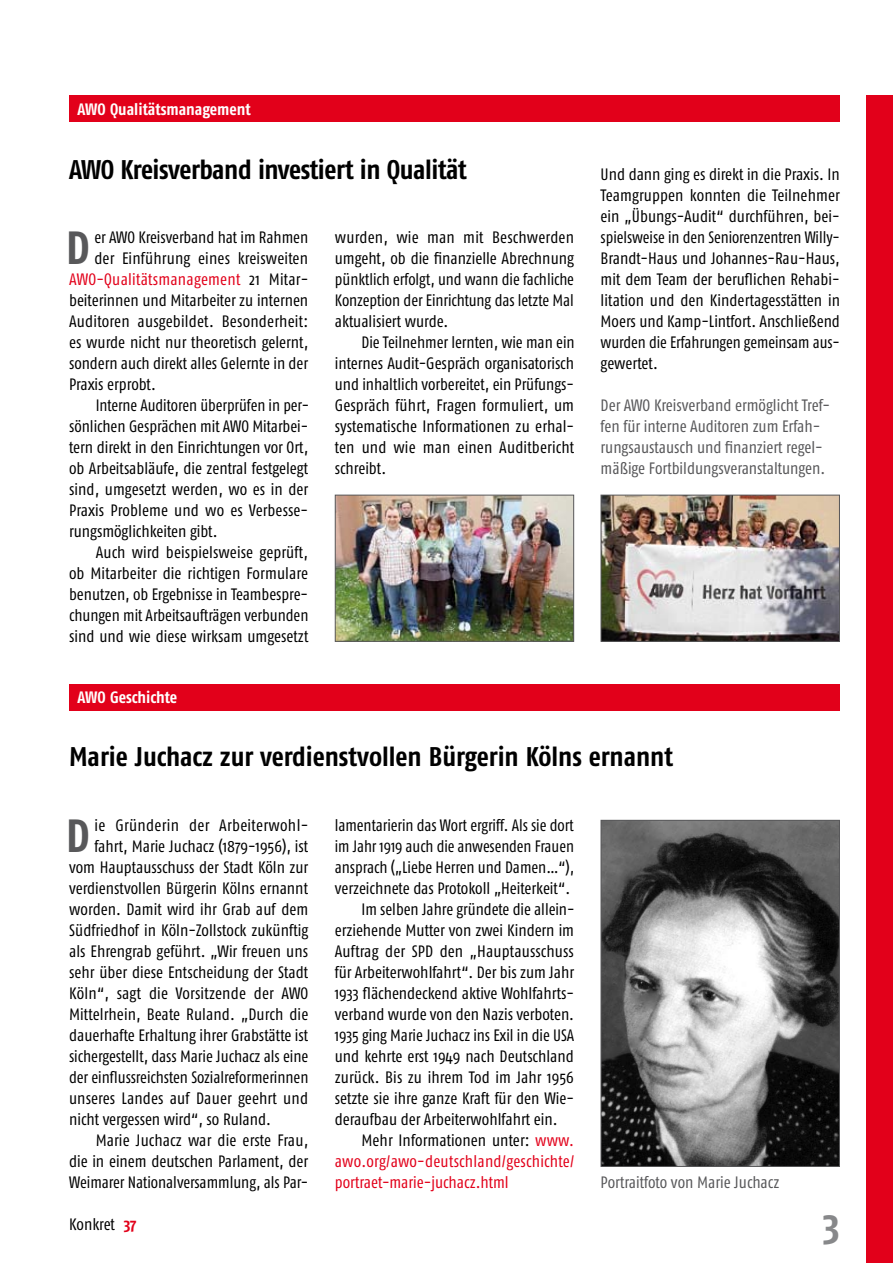
<style>
.page{position:relative;width:893px;height:1263px;background:#fff}
.page>*{position:absolute;margin:0;border:0;box-sizing:border-box;transform-origin:0 0}
.t1{font:700 46.5px "Fago Co";color:#58585a}
.t2{font:700 42px "Fago Co";color:#87888a}
.t3{font:700 27px "Fago Co";letter-spacing:-.01em;color:#000}
.t4{font:16.5px/21px "Fago Co";color:#000;text-align:justify}
.t5{font:16.5px/21px "Fago Co";color:#58585a}
.t6{font:16.5px "Fago Co";letter-spacing:.01em;color:#e2001a}
.t7{font:700 16.5px "Fago Co";letter-spacing:-.005em;color:#fff}
.t8{font:16.5px "Fago Co";color:#000;scale:.96 1}
.t9{font:16.5px "Fago Co";letter-spacing:.02em;color:#000}
.s1{color:#000}
.s2{font-weight:700;color:#e2001a}
.s3{color:#e2001a}
</style>
<div class="page">
<div style="left:866px;top:96px;width:27px;height:1167px;background:#e2001a"></div>
<div style="left:69px;top:96px;width:771px;height:26px;background:#e2001a"></div>
<div style="left:69px;top:684px;width:771px;height:26px;background:#e2001a"></div>
<img style="left:603px;top:822px;width:235px;height:343px">
<div style="left:601px;top:820px;width:239px;height:347px;border:1px solid #58585a"></div>
<img style="left:337px;top:497px;width:235px;height:143px">
<div style="left:335px;top:495px;width:239px;height:147px;border:1px solid #58585a"></div>
<img style="left:603px;top:497px;width:235px;height:143px">
<div style="left:601px;top:495px;width:239px;height:147px;border:1px solid #58585a"></div>
<p class="t7" style="left:78px;top:99px;width:175px">AWO Qualitätsmanagement</p>
<h3 class="t3" style="left:69px;top:154px;width:399px">AWO Kreisverband investiert in Qualität</h3>
<h1 class="t1" style="left:66px;top:220px;width:25px">D</h1>
<p class="t4" style="left:94px;top:226px;width:215px">er AWO Kreisverband hat im Rahmen</p>
<p class="t4" style="left:94px;top:247px;width:215px">der Einführung eines kreisweiten</p>
<p class="t6" style="left:69px;top:270px;width:241px">AWO-Qualitätsmanagement <span class="s1">21 Mitar-</span></p>
<p class="t4" style="left:69px;top:289px;width:241px">beiterinnen und Mitarbeiter zu internen</p>
<p class="t4" style="left:69px;top:310px;width:241px">Auditoren ausgebildet. Besonderheit:</p>
<p class="t4" style="left:69px;top:331px;width:241px">es wurde nicht nur theoretisch gelernt,</p>
<p class="t4" style="left:69px;top:352px;width:241px">sondern auch direkt alles Gelernte in der</p>
<p class="t4" style="left:69px;top:373px;width:88px">Praxis erprobt.</p>
<p class="t4" style="left:96px;top:394px;width:215px">Interne Auditoren überprüfen in per-</p>
<p class="t4" style="left:69px;top:415px;width:241px">sönlichen Gesprächen mit AWO Mitarbei-</p>
<p class="t4" style="left:69px;top:436px;width:241px">tern direkt in den Einrichtungen vor Ort,</p>
<p class="t4" style="left:69px;top:457px;width:241px">ob Arbeitsabläufe, die zentral festgelegt</p>
<p class="t4" style="left:69px;top:478px;width:241px">sind, umgesetzt werden, wo es in der</p>
<p class="t4" style="left:69px;top:499px;width:241px">Praxis Probleme und wo es Verbesse-</p>
<p class="t4" style="left:69px;top:520px;width:150px">rungsmöglichkeiten gibt.</p>
<p class="t4" style="left:96px;top:541px;width:214px">Auch wird beispielsweise geprüft,</p>
<p class="t4" style="left:69px;top:562px;width:240px">ob Mitarbeiter die richtigen Formulare</p>
<p class="t4" style="left:69px;top:583px;width:240px">benutzen, ob Ergebnisse in Teambespre-</p>
<p class="t4" style="left:69px;top:604px;width:241px">chungen mit Arbeitsaufträgen verbunden</p>
<p class="t4" style="left:69px;top:625px;width:241px">sind und wie diese wirksam umgesetzt</p>
<p class="t7" style="left:78px;top:687px;width:101px">AWO Geschichte</p>
<p class="t4" style="left:335px;top:226px;width:241px">wurden, wie man mit Beschwerden umgeht, ob die finanzielle Abrechnung pünktlich erfolgt, und wann die fachliche Konzeption der Einrichtung das letzte Mal aktualisiert wurde.</p>
<p class="t4" style="left:335px;top:331px;width:241px;text-indent:27px">Die Teilnehmer lernten, wie man ein internes Audit-Gespräch organisatorisch und inhaltlich vorbereitet, ein Prüfungs-Gespräch führt, Fragen formuliert, um systematische Informationen zu erhal&shy;ten und wie man einen Auditbericht schreibt.</p>
<p class="t4" style="left:601px;top:163px;width:241px">Und dann ging es direkt in die Praxis. In Teamgruppen konnten die Teilnehmer ein „Übungs-Audit“ durchführen, bei&shy;spielsweise in den Seniorenzentren Willy-Brandt-Haus und Johannes-Rau-Haus, mit dem Team der beruflichen Rehabi&shy;litation und den Kindertagesstätten in Moers und Kamp-Lintfort. Anschließend wurden die Erfahrungen gemeinsam aus&shy;gewertet.</p>
<p class="t5" style="left:601px;top:394px;width:231px">Der AWO Kreisverband ermöglicht Tref&shy;fen für interne Auditoren zum Erfah&shy;rungsaustausch und finanziert regel&shy;mäßige Fortbildungsveranstaltungen.</p>
<h3 class="t3" style="left:69px;top:741px;width:605px">Marie Juchacz zur verdienstvollen Bürgerin Kölns ernannt</h3>
<h1 class="t1" style="left:66px;top:808px;width:25px">D</h1>
<p class="t9" style="left:94px;top:816px;width:215px">ie Gründerin der Arbeiterwohl-</p>
<p class="t4" style="left:94px;top:835px;width:215px">fahrt, Marie Juchacz (1879-1956), ist</p>
<p class="t4" style="left:69px;top:856px;width:241px">vom Hauptausschuss der Stadt Köln zur</p>
<p class="t4" style="left:69px;top:877px;width:241px">verdienstvollen Bürgerin Kölns ernannt</p>
<p class="t4" style="left:69px;top:898px;width:241px">worden. Damit wird ihr Grab auf dem</p>
<p class="t4" style="left:69px;top:919px;width:241px">Südfriedhof in Köln-Zollstock zukünftig</p>
<p class="t4" style="left:69px;top:940px;width:240px">als Ehrengrab geführt. „Wir freuen uns</p>
<p class="t4" style="left:69px;top:961px;width:241px">sehr über diese Entscheidung der Stadt</p>
<p class="t4" style="left:69px;top:982px;width:241px">Köln“, sagt die Vorsitzende der AWO</p>
<p class="t4" style="left:69px;top:1003px;width:241px">Mittelrhein, Beate Ruland. „Durch die</p>
<p class="t4" style="left:69px;top:1024px;width:241px">dauerhafte Erhaltung ihrer Grabstätte ist</p>
<p class="t4" style="left:69px;top:1045px;width:241px">sichergestellt, dass Marie Juchacz als eine</p>
<p class="t4" style="left:69px;top:1066px;width:241px">der einflussreichsten Sozialreformerinnen</p>
<p class="t4" style="left:69px;top:1087px;width:240px">unseres Landes auf Dauer geehrt und</p>
<p class="t4" style="left:69px;top:1108px;width:203px">nicht vergessen wird“, so Ruland.</p>
<p class="t4" style="left:96px;top:1129px;width:214px">Marie Juchacz war die erste Frau,</p>
<p class="t4" style="left:69px;top:1150px;width:241px">die in einem deutschen Parlament, der</p>
<p class="t4" style="left:69px;top:1171px;width:241px">Weimarer Nationalversammlung, als Par-</p>
<p class="t4" style="left:69px;top:1213px;width:69px">Konkret <span class="s2">37</span></p>
<p class="t4" style="left:335px;top:814px;width:241px">lamentarierin das Wort ergriff. Als sie dort</p>
<p class="t8" style="left:335px;top:837px;width:251px">im Jahr 1919 auch die anwesenden Frauen</p>
<p class="t4" style="left:335px;top:856px;width:241px">ansprach („Liebe Herren und Damen…“),</p>
<p class="t4" style="left:335px;top:877px;width:237px">verzeichnete das Protokoll „Heiterkeit“.</p>
<p class="t4" style="left:361px;top:898px;width:215px">Im selben Jahre gründete die allein-</p>
<p class="t4" style="left:335px;top:919px;width:241px">erziehende Mutter von zwei Kindern im</p>
<p class="t4" style="left:335px;top:940px;width:241px">Auftrag der SPD den „Hauptausschuss</p>
<p class="t4" style="left:335px;top:961px;width:241px">für Arbeiterwohlfahrt“. Der bis zum Jahr</p>
<p class="t4" style="left:335px;top:982px;width:241px">1933 flächendeckend aktive Wohlfahrts-</p>
<p class="t4" style="left:335px;top:1003px;width:241px">verband wurde von den Nazis verboten.</p>
<p class="t4" style="left:335px;top:1024px;width:241px">1935 ging Marie Juchacz ins Exil in die USA</p>
<p class="t4" style="left:335px;top:1045px;width:241px">und kehrte erst 1949 nach Deutschland</p>
<p class="t4" style="left:335px;top:1066px;width:241px">zurück. Bis zu ihrem Tod im Jahr 1956</p>
<p class="t4" style="left:335px;top:1087px;width:241px">setzte sie ihre ganze Kraft für den Wie-</p>
<p class="t4" style="left:335px;top:1108px;width:224px">deraufbau der Arbeiterwohlfahrt ein.</p>
<p class="t4" style="left:361px;top:1129px;width:214px">Mehr Informationen unter: <span class="s3">www.</span></p>
<p class="t6" style="left:335px;top:1152px;width:241px">awo.org/awo-deutschland/geschichte/</p>
<p class="t6" style="left:335px;top:1173px;width:175px">portraet-marie-juchacz.html</p>
<p class="t5" style="left:601px;top:1171px;width:180px">Portraitfoto von Marie Juchacz</p>
<h2 class="t2" style="left:823px;top:1200px;width:19px">3</h2>
</div>
